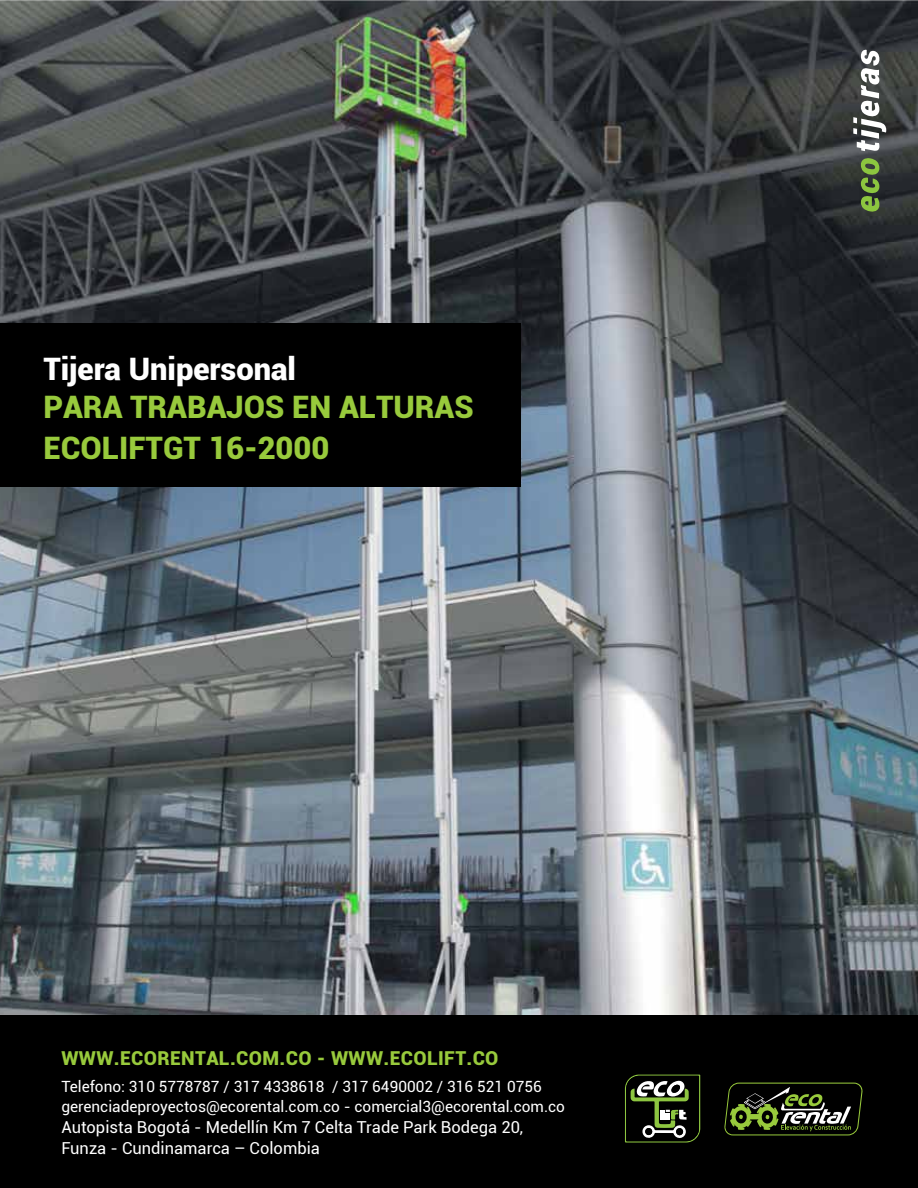
<style>
.page{position:relative;width:918px;height:1188px;background:#fff}
.page>*{position:absolute;margin:0;border:0;box-sizing:border-box;transform-origin:0 0}
.t1{font:900 30.9px "Roboto";color:#98ca3c}
.t2{font:900 30.9px "Roboto";color:#fff}
.t3{font:900 19.2px "Roboto";letter-spacing:.02em;color:#98ca3c}
.t4{font:16.5px/21px "Roboto";color:#fff}
.t5{font:15.45px/19.6px "Roboto";color:#fff}
</style>
<div class="page">
<img style="left:0;top:0;width:918px;height:1016px">
<div style="left:0;top:323px;width:521px;height:163px;background:#000"></div>
<div style="left:0;top:1016px;width:918px;height:172px;background:#000"></div>
<svg style="left:624px;top:1074px;width:77px;height:69px"></svg>
<svg style="left:724px;top:1083px;width:139px;height:52px"></svg>
<div style="left:748px;top:1114px;width:12px;height:5px;background:#98ca3c;border-radius:2px"></div>
<svg style="left:861px;top:158px;width:18px;height:54px"></svg>
<svg style="left:853px;top:50px;width:33px;height:101px"></svg>
<h1 class="t2" style="left:43px;top:347px;width:254px">Tijera Unipersonal</h1>
<h1 class="t1" style="left:43px;top:385px;width:432px">PARA TRABAJOS EN ALTURAS</h1>
<h1 class="t1" style="left:43px;top:426px;width:287px">ECOLIFTGT 16-2000</h1>
<p class="t3" style="left:62px;top:1044px;width:439px">WWW.ECORENTAL.COM.CO - WWW.ECOLIFT.CO</p>
<p class="t5" style="left:61px;top:1076px;width:505px">Telefono: 310 5778787 / 317 4338618 / 317 6490002 / 316 521 0756 gerenciadeproyectos@ecorental.com.co - comercial3@ecorental.com.co</p>
<p class="t4" style="left:61px;top:1116px;width:463px">Autopista Bogotá - Medellín Km 7 Celta Trade Park Bodega 20,<br>Funza - Cundinamarca – Colombia</p>
</div>
